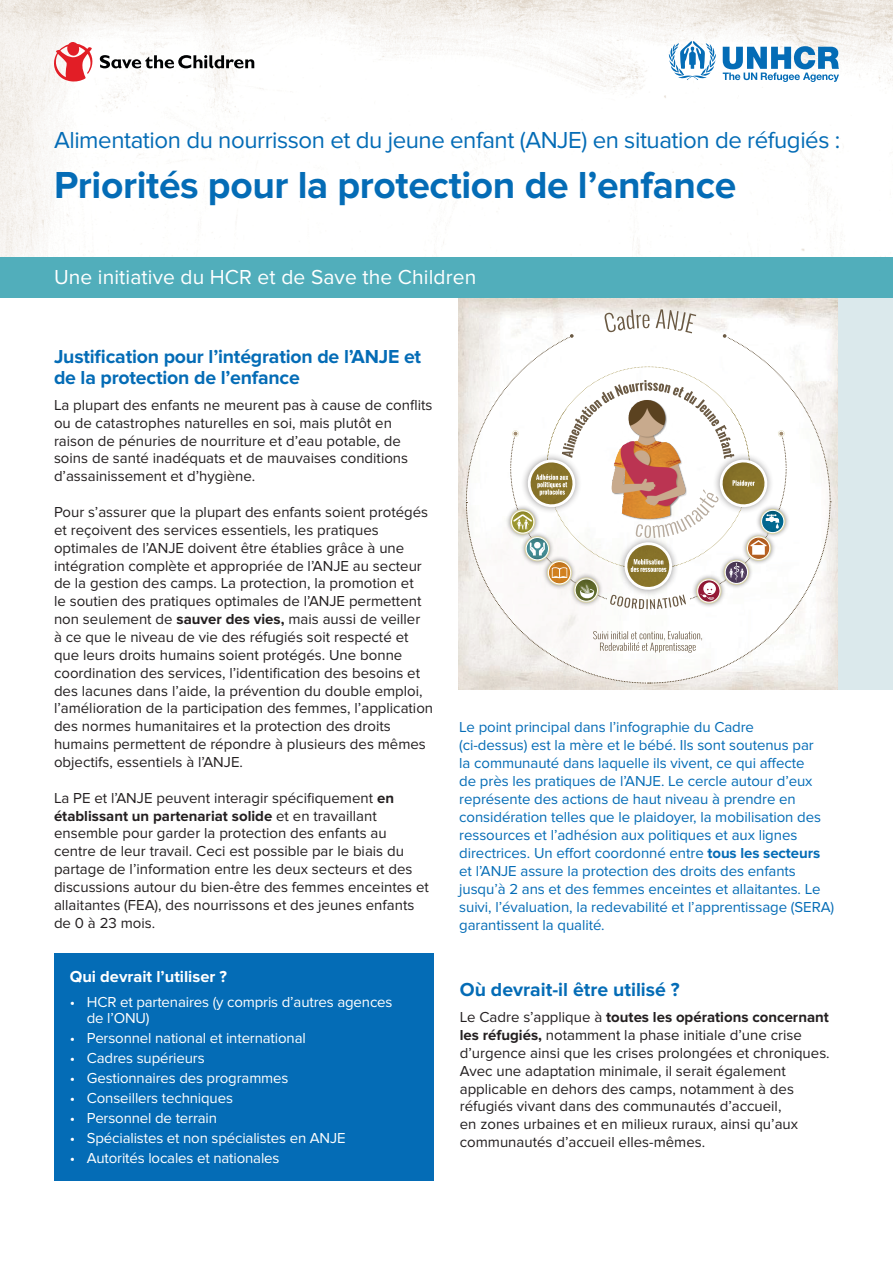
<style>
.page{position:relative;width:893px;height:1263px;background:#fff}
.page>*{position:absolute;margin:0;border:0;box-sizing:border-box;transform-origin:0 0}
.t1{font:700 39px "Proxima Nova";letter-spacing:-.01em;color:#046cb6}
.t2{font:24px "Proxima Nova";letter-spacing:-.02em;color:#046cb6}
.t3{font:21px "Proxima Nova";letter-spacing:.005em;color:#fff}
.t4{font:700 19.5px/21px "Proxima Nova";letter-spacing:-.01em;color:#046cb6}
.t5{font:700 16.5px "Proxima Nova";color:#fff}
.t6{font:15px/17.9px "Proxima Nova";color:#231f20}
.t7{font:15px/18px "Proxima Nova";letter-spacing:-.005em;color:#046cb6}
.t8{font:15px/16.5px "Proxima Nova";letter-spacing:-.01em;color:#fff}
.s1{font-weight:700}
</style>
<div class="page">
<img style="left:458px;top:297px;width:381px;height:392px">
<svg style="left:466px;top:309px;width:365px;height:375px"></svg>
<div style="left:839px;top:297px;width:54px;height:392px;background:#dbe9ec"></div>
<img style="left:0;top:0;width:893px;height:257px">
<div style="left:0;top:257px;width:893px;height:40px;background:#51aebb"></div>
<svg style="left:54px;top:42px;width:40px;height:40px"></svg>
<svg style="left:100px;top:55px;width:154px;height:13px"></svg>
<svg style="left:669px;top:42px;width:48px;height:38px"></svg>
<svg style="left:723px;top:46px;width:116px;height:36px"></svg>
<div style="left:54px;top:953px;width:380px;height:228px;background:#046cb6"></div>
<p class="t2" style="left:54px;top:126px;width:788px">Alimentation du nourrisson et du jeune enfant (ANJE) en situation de réfugiés :</p>
<p class="t1" style="left:54px;top:162px;width:684px">Priorités pour la protection de l’enfance</p>
<p class="t3" style="left:54px;top:265px;width:424px">Une initiative du HCR et de Save the Children</p>
<p class="t4" style="left:54px;top:346px;width:369px">Justification pour l’intégration de l’ANJE et de la protection de l’enfance</p>
<p class="t6" style="left:54px;top:396px;width:380px">La plupart des enfants ne meurent pas à cause de conflits ou de catastrophes naturelles en soi, mais plutôt en raison de pénuries de nourriture et d’eau potable, de soins de santé inadéquats et de mauvaises conditions d’assainissement et d’hygiène.</p>
<p class="t6" style="left:54px;top:503px;width:381px">Pour s’assurer que la plupart des enfants soient protégés et reçoivent des services essentiels, les pratiques optimales de l’ANJE doivent être établies grâce à une intégration complète et appropriée de l’ANJE au secteur de la gestion des camps. La protection, la promotion et<br>le soutien des pratiques optimales de l’ANJE permettent non seulement de <span class="s1">sauver des vies,</span> mais aussi de veiller<br>à ce que le niveau de vie des réfugiés soit respecté et que leurs droits humains soient protégés. Une bonne coordination des services, l’identification des besoins et des lacunes dans l’aide, la prévention du double emploi, l’amélioration de la participation des femmes, l’application des normes humanitaires et la protection des droits humains permettent de répondre à plusieurs des mêmes objectifs, essentiels à l’ANJE.</p>
<p class="t6" style="left:54px;top:789px;width:376px">La PE et l’ANJE peuvent interagir spécifiquement <span class="s1">en établissant un partenariat solide</span> et en travaillant ensemble pour garder la protection des enfants au centre de leur travail. Ceci est possible par le biais du partage de l’information entre les deux secteurs et des discussions autour du bien-être des femmes enceintes et allaitantes (FEA), des nourrissons et des jeunes enfants de 0 à 23 mois.</p>
<p class="t5" style="left:70px;top:967px;width:159px">Qui devrait l’utiliser ?</p>
<p class="t8" style="left:87px;top:994px;width:307px;text-indent:-17px">• HCR et partenaires (y compris d’autres agences de l’ONU)</p>
<p class="t8" style="left:70px;top:1030px;width:238px">• Personnel national et international</p>
<p class="t8" style="left:70px;top:1050px;width:136px">• Cadres supérieurs</p>
<p class="t8" style="left:70px;top:1070px;width:220px">• Gestionnaires des programmes</p>
<p class="t8" style="left:70px;top:1090px;width:165px">• Conseillers techniques</p>
<p class="t8" style="left:70px;top:1110px;width:149px">• Personnel de terrain</p>
<p class="t8" style="left:70px;top:1130px;width:277px">• Spécialistes et non spécialistes en ANJE</p>
<p class="t8" style="left:70px;top:1149px;width:211px">• Autorités locales et nationales</p>
<p class="t7" style="left:459px;top:718px;width:377px">Le point principal dans l’infographie du Cadre<br>(ci-dessus) est la mère et le bébé. Ils sont soutenus par<br>la communauté dans laquelle ils vivent, ce qui affecte<br>de près les pratiques de l’ANJE. Le cercle autour d’eux représente des actions de haut niveau à prendre en considération telles que le plaidoyer, la mobilisation des ressources et l’adhésion aux politiques et aux lignes directrices. Un effort coordonné entre <span class="s1">tous les secteurs </span>et l’ANJE assure la protection des droits des enfants jusqu’à 2 ans et des femmes enceintes et allaitantes. Le suivi, l’évaluation, la redevabilité et l’apprentissage (SERA) garantissent la qualité.</p>
<p class="t4" style="left:460px;top:979px;width:222px">Où devrait-il être utilisé ?</p>
<p class="t6" style="left:460px;top:1008px;width:371px">Le Cadre s’applique à <span class="s1">toutes les opérations concernant les réfugiés,</span> notamment la phase initiale d’une crise d’urgence ainsi que les crises prolongées et chroniques.<br>Avec une adaptation minimale, il serait également applicable en dehors des camps, notamment à des réfugiés vivant dans des communautés d’accueil,<br>en zones urbaines et en milieux ruraux, ainsi qu’aux communautés d’accueil elles-mêmes.</p>
</div>
